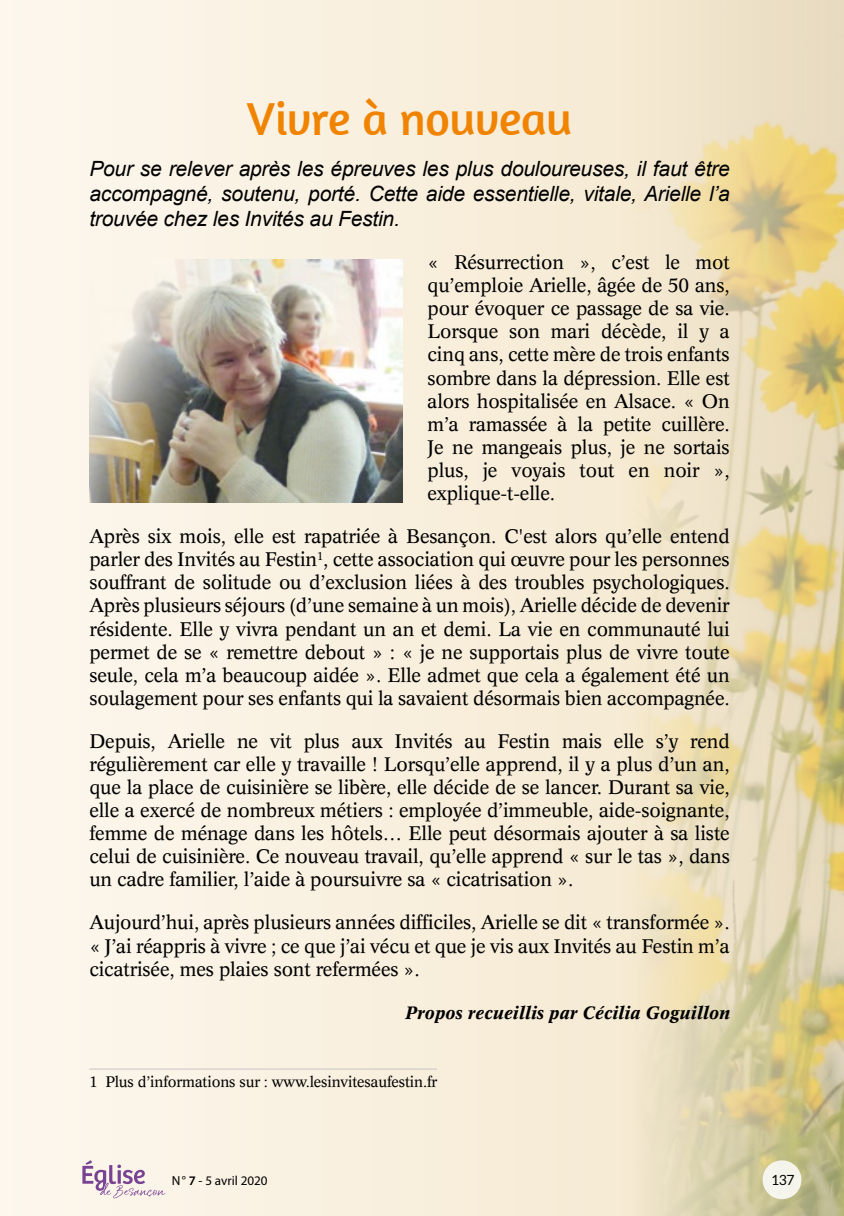
<style>
.page{position:relative;width:844px;height:1216px;background:#fff}
.page>*{position:absolute;margin:0;border:0;box-sizing:border-box;transform-origin:0 0}
.t1{font:47.25px "Amaranth";letter-spacing:-.01em;color:#f08300}
.t2{font:italic 21px/25.2px "Arial";letter-spacing:-.01em;color:#000;text-align:justify}
.t3{font:19.25px/23.1px "Concorde";letter-spacing:-.01em;color:#000;text-align:justify}
.t4{font:italic 700 17.5px "Concorde";color:#000}
.t5{font:14.88px "Concorde";letter-spacing:-.01em;color:#000}
.t6{font:14px "Lato";color:#000}
.t7{font:13.12px "Myriad Pro";color:#000}
.s1{font-weight:600}
</style>
<div class="page">
<div style="left:0;top:0;width:843px;height:1215px;background:linear-gradient(to bottom,#f9f0df,#f9f1e1)"></div>
<img style="left:628px;top:0;width:215px;height:1215px">
<hr style="left:89px;top:1068px;width:348px;height:1px;background:#c6c6c6">
<img style="left:89px;top:260px;width:313px;height:242px">
<div style="left:762px;top:1160px;width:39px;height:39px;background:#f5f4ec;border-radius:50%"></div>
<svg style="left:82px;top:1160px;width:83px;height:38px;background:#decdd6"></svg>
<h1 class="t1" style="left:247px;top:92px;width:326px">Vivre à nouveau</h1>
<p class="t2" style="left:89px;top:156px;width:641px">Pour se relever après les épreuves les plus douloureuses, il faut être accompagné, soutenu, porté. Cette aide essentielle, vitale, Arielle l’a trouvée chez les Invités au Festin.</p>
<p class="t3" style="left:427px;top:250px;width:304px">« Résurrection », c’est le mot qu’emploie Arielle, âgée de 50 ans, pour évoquer ce passage de sa vie.<br>Lorsque son mari décède, il y a cinq ans, cette mère de trois enfants sombre dans la dépression. Elle est alors hospitalisée en Alsace. « On m’a ramassée à la petite cuillère.<br>Je ne mangeais plus, je ne sortais plus, je voyais tout en noir », explique-t-elle.</p>
<p class="t3" style="left:89px;top:524px;width:642px">Après six mois, elle est rapatriée à Besançon. C'est alors qu’elle entend parler des Invités au Festin<sup>1</sup>, cette association qui œuvre pour les personnes souffrant de solitude ou d’exclusion liées à des troubles psychologiques.<br>Après plusieurs séjours (d’une semaine à un mois), Arielle décide de devenir résidente. Elle y vivra pendant un an et demi. La vie en communauté lui permet de se « remettre debout » : « je ne supportais plus de vivre toute seule, cela m’a beaucoup aidée ». Elle admet que cela a également été un soulagement pour ses enfants qui la savaient désormais bien accompagnée.</p>
<p class="t3" style="left:89px;top:729px;width:642px">Depuis, Arielle ne vit plus aux Invités au Festin mais elle s’y rend régulièrement car elle y travaille ! Lorsqu’elle apprend, il y a plus d’un an, que la place de cuisinière se libère, elle décide de se lancer. Durant sa vie, elle a exercé de nombreux métiers : employée d’immeuble, aide-soignante, femme de ménage dans les hôtels… Elle peut désormais ajouter à sa liste celui de cuisinière. Ce nouveau travail, qu’elle apprend « sur le tas », dans un cadre familier, l’aide à poursuivre sa « cicatrisation ».</p>
<p class="t3" style="left:89px;top:910px;width:641px">Aujourd’hui, après plusieurs années difficiles, Arielle se dit « transformée ». « J’ai réappris à vivre ; ce que j’ai vécu et que je vis aux Invités au Festin m’a cicatrisée, mes plaies sont refermées ».</p>
<p class="t4" style="left:405px;top:1001px;width:326px">Propos recueillis par Cécilia Goguillon</p>
<p class="t5" style="left:89px;top:1072px;width:349px">1 Plus d’informations sur : www.lesinvitesaufestin.fr</p>
<p class="t7" style="left:172px;top:1172px;width:97px">N° <span class="s1">7</span> - 5 avril 2020</p>
<p class="t6" style="left:770px;top:1171px;width:25px">137</p>
</div>
